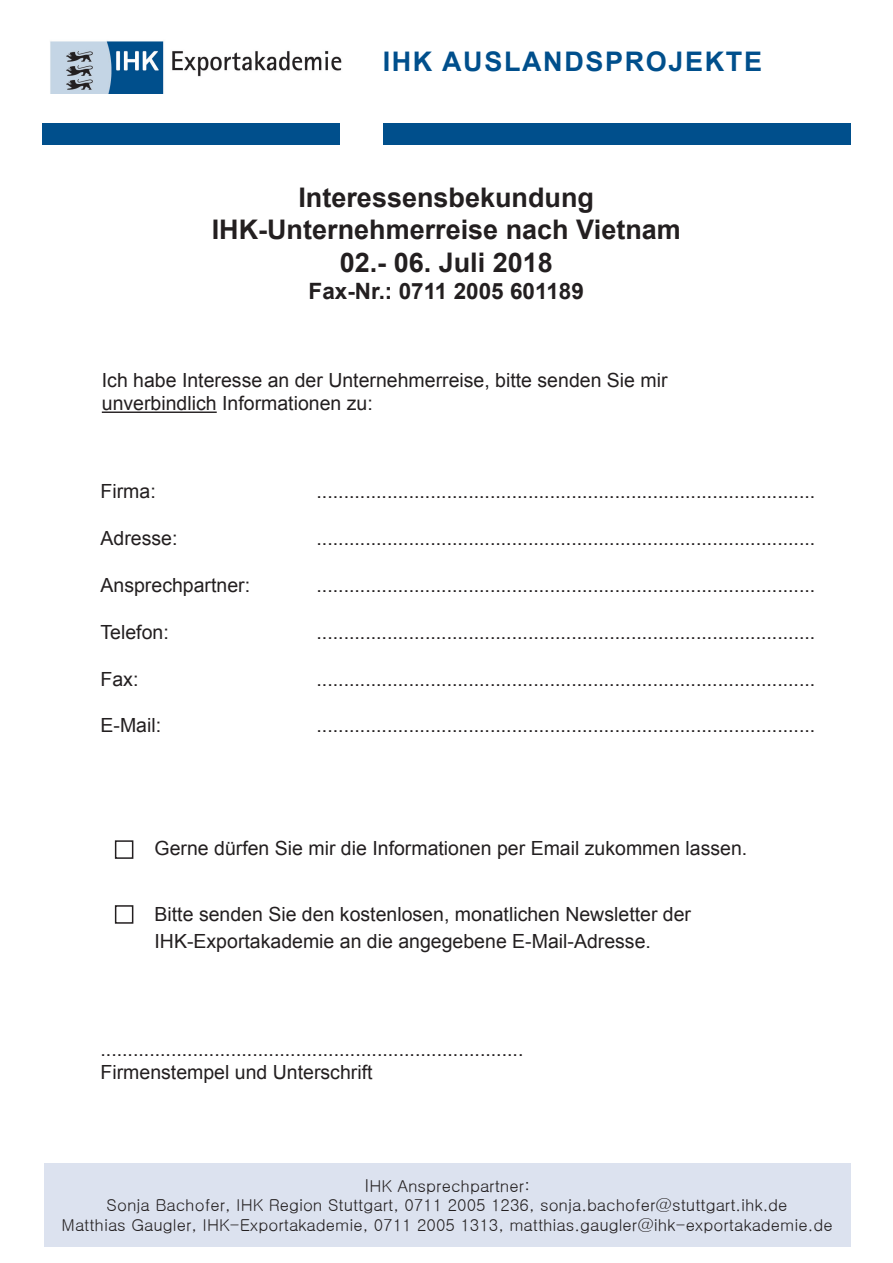
<style>
.page{position:relative;width:893px;height:1263px;background:#fff}
.page>*{position:absolute;margin:0;border:0;box-sizing:border-box;transform-origin:0 0}
.t1{font:700 27px "Arial";color:#231f20}
.t2{font:700 27px "Arial";letter-spacing:.06em;color:#004f8c}
.t3{font:700 22.5px "Arial";color:#231f20}
.t4{font:19.5px "Arial";color:#231f20}
.t5{font:16.5px "Gulim";color:#231f20}
.s1{font-size:18px}
</style>
<div class="page">
<div style="left:43px;top:123px;width:297px;height:22px;background:#004f8c"></div>
<div style="left:383px;top:123px;width:467px;height:22px;background:#004f8c"></div>
<img style="left:50px;top:41px;width:292px;height:53px">
<div style="left:44px;top:1163px;width:806px;height:83px;background:#dce2ef"></div>
<hr style="left:102px;top:411px;width:115px;height:2px;background:#231f20">
<div style="left:115px;top:840px;width:18px;height:19px;border:2px solid #231f20"></div>
<div style="left:115px;top:905px;width:18px;height:19px;border:2px solid #231f20"></div>
<p class="t2" style="left:383px;top:43px;width:381px">IHK AUSLANDSPROJEKTE</p>
<p class="t1" style="left:298px;top:179px;width:297px">Interessensbekundung</p>
<p class="t1" style="left:212px;top:212px;width:471px">IHK-Unternehmerreise nach Vietnam</p>
<p class="t1" style="left:340px;top:244px;width:215px">02.- 06. Juli 2018</p>
<p class="t3" style="left:309px;top:276px;width:277px">Fax-Nr.: 0711 2005 601189</p>
<p class="t4" style="left:102px;top:367px;width:567px">Ich habe Interesse an der Unternehmerreise, bitte senden Sie mir</p>
<p class="t4" style="left:102px;top:391px;width:272px">unverbindlich Informationen zu:</p>
<p class="t4" style="left:101px;top:479px;width:57px">Firma:</p>
<p class="t4" style="left:101px;top:526px;width:78px">Adresse:</p>
<p class="t4" style="left:101px;top:572px;width:151px">Ansprechpartner:</p>
<p class="t4" style="left:101px;top:619px;width:70px">Telefon:</p>
<p class="t4" style="left:101px;top:666px;width:39px">Fax:</p>
<p class="t4" style="left:101px;top:713px;width:62px">E-Mail:</p>
<p class="t4" style="left:317px;top:479px;width:500px">............................................................................................</p>
<p class="t4" style="left:317px;top:526px;width:500px">............................................................................................</p>
<p class="t4" style="left:317px;top:572px;width:500px">............................................................................................</p>
<p class="t4" style="left:317px;top:619px;width:500px">............................................................................................</p>
<p class="t4" style="left:317px;top:666px;width:500px">............................................................................................</p>
<p class="t4" style="left:317px;top:713px;width:500px">............................................................................................</p>
<p class="t4" style="left:155px;top:835px;width:594px">Gerne dürfen Sie mir die Informationen per Email zukommen lassen.</p>
<p class="t4" style="left:155px;top:901px;width:538px">Bitte senden Sie den kostenlosen, monatlichen Newsletter der</p>
<p class="t4" style="left:155px;top:928px;width:498px">IHK-Exportakademie an die angegebene E-Mail-Adresse.</p>
<p class="t4" style="left:101px;top:1036px;width:424px">..............................................................................</p>
<p class="t4" style="left:101px;top:1060px;width:273px">Firmenstempel und Unterschrift</p>
<p class="t5" style="left:365px;top:1177px;width:167px"><span class="s1">I</span>HK Ansprechpartner:</p>
<p class="t5" style="left:107px;top:1197px;width:682px">Sonja Bachofer, IHK Region Stuttgart, 0711 2005 1236, sonja.bachofer@stuttgart.ihk.de</p>
<p class="t5" style="left:62px;top:1217px;width:773px">Matthias Gaugler, IHK-Exportakademie, 0711 2005 1313, matthias.gaugler@ihk-exportakademie.de</p>
</div>
